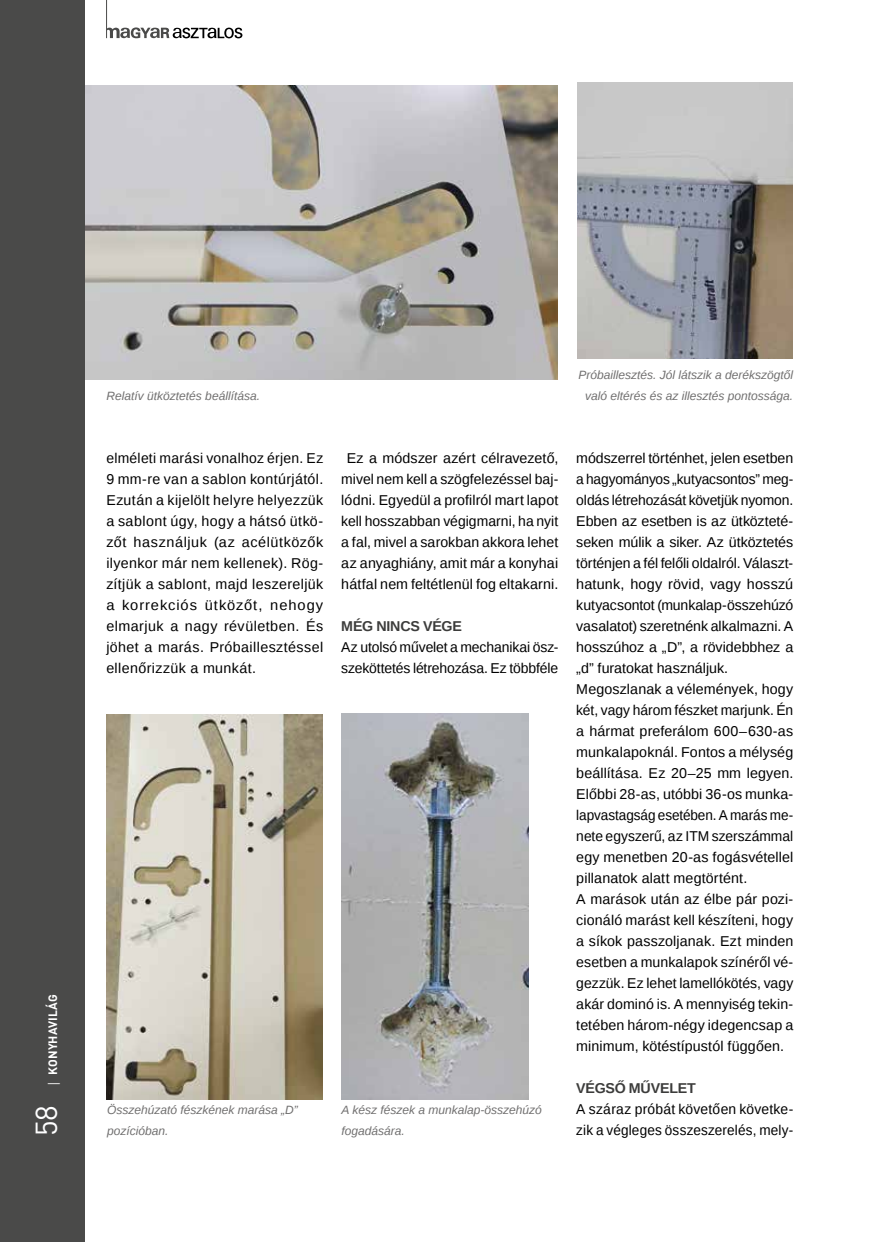
<style>
.page{position:relative;width:872px;height:1242px;background:#fff}
.page>*{position:absolute;margin:0;border:0;box-sizing:border-box;transform-origin:0 0}
.t1{font:30px "DIN Pro";color:#fff}
.t2{font:14.25px/21px "Liberation Sans";letter-spacing:.005em;color:#000}
.t3{font:700 14.25px "Liberation Sans";letter-spacing:-.015em;color:#3c3c3b}
.t4{font:italic 12px/21px "Liberation Sans";color:#706f6f}
.t5{font:700 12px "DIN Pro";letter-spacing:.01em;color:#fff}
.s1{font-family:"Open Sans";font-weight:400}
</style>
<div class="page">
<div style="left:0;top:0;width:85px;height:1242px;background:#4a4a49"></div>
<svg style="left:107px;top:27px;width:135px;height:11px"></svg>
<hr style="left:106px;top:0;width:1px;height:38px;background:#4a4a49">
<img style="left:85px;top:85px;width:472px;height:294px">
<img style="left:577px;top:83px;width:215px;height:275px">
<img style="left:107px;top:714px;width:215px;height:385px">
<img style="left:341px;top:713px;width:187px;height:386px">
<p class="t5" style="left:45px;top:1087px;width:94px;rotate:-90deg"><span class="s1">|</span> KONYHAVILÁG</p>
<h1 class="t1" style="left:26px;top:1136px;width:33px;rotate:-90deg">58</h1>
<p class="t4" style="left:107px;top:385px;width:155px">Relatív ütköztetés beállítása.</p>
<p class="t4" style="left:578px;top:364px;width:216px;text-align:center">Próbaillesztés. Jól látszik a derékszögtől való eltérés és az illesztés pontossága.</p>
<p class="t2" style="left:106px;top:448px;width:218px;text-align:justify">elméleti marási vonalhoz érjen. Ez 9 mm-re van a sablon kontúrjától.<br>Ezután a kijelölt helyre helyezzük a sablont úgy, hogy a hátsó ütkö&shy;zőt használjuk (az acélütközők ilyenkor már nem kellenek). Rög&shy;zítjük a sablont, majd leszereljük a korrekciós ütközőt, nehogy elmarjuk a nagy révületben. És jöhet a marás. Próbaillesztéssel ellenőrizzük a munkát.</p>
<p class="t2" style="left:341px;top:448px;width:218px;text-align:center">Ez a módszer azért célravezető, mivel nem kell a szögfelezéssel baj&shy;lódni. Egyedül a profilról mart lapot kell hosszabban végigmarni, ha nyit a fal, mivel a sarokban akkora lehet az anyaghiány, amit már a konyhai hátfal nem feltétlenül fog eltakarni.</p>
<p class="t3" style="left:341px;top:616px;width:122px">MÉG NINCS VÉGE</p>
<p class="t2" style="left:341px;top:637px;width:218px">Az utolsó művelet a mechanikai ös - szeköttetés létrehozása. Ez többféle</p>
<p class="t4" style="left:107px;top:1099px;width:192px">Összehúzató fészkének marása „D” pozícióban.</p>
<p class="t4" style="left:341px;top:1099px;width:202px">A kész fészek a munkalap-összehúzó fogadására.</p>
<p class="t2" style="left:576px;top:448px;width:218px">módszerrel történhet, jelen esetben a hagyományos „kutyacsontos” meg&shy;oldás létrehozását követjük nyomon.<br>Ebben az esetben is az ütközteté&shy;seken múlik a siker. Az ütköztetés történjen a fél felőli oldalról. Választ&shy;hatunk, hogy rövid, vagy hosszú kutyacsontot (munkalap-összehúzó vasalatot) szeretnénk alkalmazni. A hosszúhoz a „D”, a rövidebbhez a „d” furatokat használjuk.<br>Megoszlanak a vélemények, hogy két, vagy három fészket marjunk. Én a hármat preferálom 600–630-as munkalapoknál. Fontos a mélység beállítása. Ez 20–25 mm legyen.<br>Előbbi 28-as, utóbbi 36-os munka&shy;lapvastagság esetében. A marás me&shy;nete egyszerű, az ITM szerszámmal egy menetben 20-as fogásvétellel pillanatok alatt megtörtént.<br>A marások után az élbe pár pozi&shy;cionáló marást kell készíteni, hogy a síkok passzoljanak. Ezt minden esetben a munkalapok színéről vé&shy;gezzük. Ez lehet lamellókötés, vagy akár dominó is. A mennyiség tekin&shy;tetében három-négy idegencsap a minimum, kötéstípustól függően.</p>
<p class="t3" style="left:576px;top:1078px;width:121px">VÉGSŐ MŰVELET</p>
<p class="t2" style="left:576px;top:1099px;width:218px">A száraz próbát követően követke&shy;zik a végleges összeszerelés, mely-</p>
</div>
